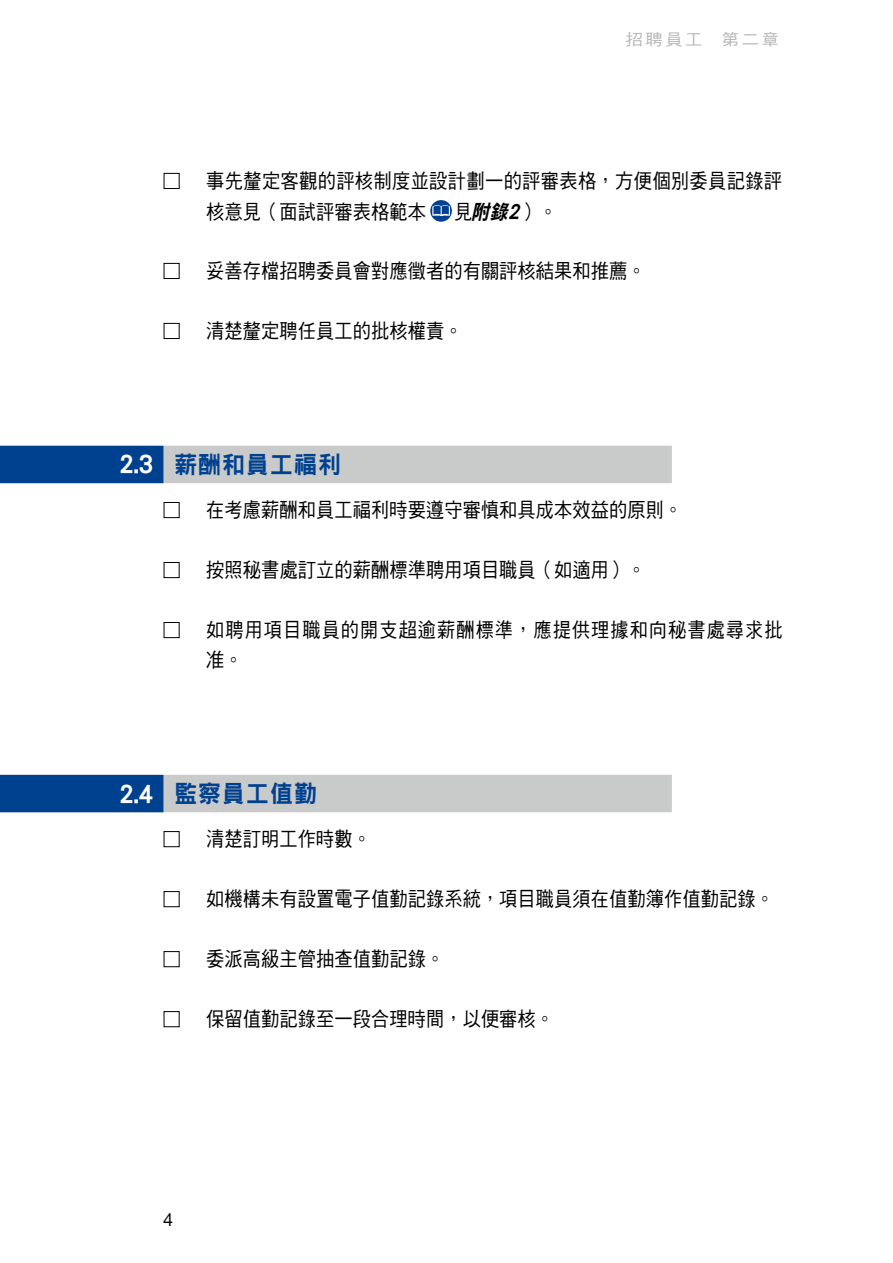
<style>
.page{position:relative;width:893px;height:1263px;background:#fff}
.page>*{position:absolute;margin:0;border:0;box-sizing:border-box;transform-origin:0 0}
.t1{font:24px "DF Hei HK W9";letter-spacing:.05em;color:#00418f;scale:.95 1}
.t2{font:20.25px/31.3px "DF Hei HK W5";letter-spacing:.005em;color:#000;scale:.9 1}
.t3{font:20.25px/30px "DF Hei HK W5";letter-spacing:.055em;color:#000;scale:.9 1}
.t4{font:18px "Helvetica Neue LT Std";color:#000}
.t5{font:15.75px "DF Hei HK W5";letter-spacing:.15em;color:#b5b6b6;scale:1.1 1}
.s1{font-family:"DF Hei HK W9";font-style:italic}
.s2{font-size:24.75px;color:#fff}
</style>
<div class="page">
<div style="left:0;top:446px;width:164px;height:37px;background:#00418f"></div>
<div style="left:164px;top:446px;width:508px;height:37px;background:#c9caca"></div>
<div style="left:0;top:775px;width:164px;height:37px;background:#00418f"></div>
<div style="left:164px;top:775px;width:508px;height:37px;background:#c9caca"></div>
<div style="left:164px;top:173px;width:15px;height:16px;border:1px solid #000"></div>
<svg style="left:430px;top:200px;width:22px;height:22px"></svg>
<svg style="left:432px;top:205px;width:18px;height:11px"></svg>
<div style="left:164px;top:263px;width:15px;height:16px;border:1px solid #000"></div>
<div style="left:164px;top:323px;width:15px;height:16px;border:1px solid #000"></div>
<div style="left:164px;top:502px;width:15px;height:16px;border:1px solid #000"></div>
<div style="left:164px;top:562px;width:15px;height:16px;border:1px solid #000"></div>
<div style="left:164px;top:622px;width:15px;height:16px;border:1px solid #000"></div>
<div style="left:164px;top:831px;width:15px;height:16px;border:1px solid #000"></div>
<div style="left:164px;top:891px;width:15px;height:16px;border:1px solid #000"></div>
<div style="left:164px;top:951px;width:15px;height:16px;border:1px solid #000"></div>
<div style="left:164px;top:1011px;width:15px;height:16px;border:1px solid #000"></div>
<p class="t5" style="left:625px;top:30px;width:141px">招聘員工 第二章</p>
<p class="t2" style="left:206px;top:164px;width:641px">事先釐定客觀的評核制度並設計劃一的評審表格，方便個別委員記錄評核意見（面試評審表格範本</p>
<p class="t2" style="left:454px;top:196px;width:116px">見<span class="s1">附錄2</span>）。</p>
<p class="t2" style="left:206px;top:254px;width:490px">妥善存檔招聘委員會對應徵者的有關評核結果和推薦。</p>
<p class="t2" style="left:206px;top:314px;width:286px">清楚釐定聘任員工的批核權責。</p>
<p class="t1" style="left:119px;top:451px;width:235px"><span class="s2">2.3</span> 薪酬和員工福利</p>
<p class="t2" style="left:206px;top:493px;width:531px">在考慮薪酬和員工福利時要遵守審慎和具成本效益的原則。</p>
<p class="t2" style="left:206px;top:553px;width:490px">按照秘書處訂立的薪酬標準聘用項目職員（如適用）。</p>
<p class="t3" style="left:206px;top:614px;width:642px">如聘用項目職員的開支超逾薪酬標準，應提供理據和向秘書處尋求批准。</p>
<p class="t1" style="left:119px;top:780px;width:210px"><span class="s2">2.4</span> 監察員工值勤</p>
<p class="t2" style="left:206px;top:822px;width:185px">清楚訂明工作時數。</p>
<p class="t2" style="left:206px;top:882px;width:632px">如機構未有設置電子值勤記錄系統，項目職員須在值勤簿作值勤記錄。</p>
<p class="t2" style="left:206px;top:942px;width:266px">委派高級主管抽查值勤記錄。</p>
<p class="t2" style="left:206px;top:1002px;width:388px">保留值勤記錄至一段合理時間，以便審核。</p>
<p class="t4" style="left:163px;top:1209px;width:12px">4</p>
</div>
